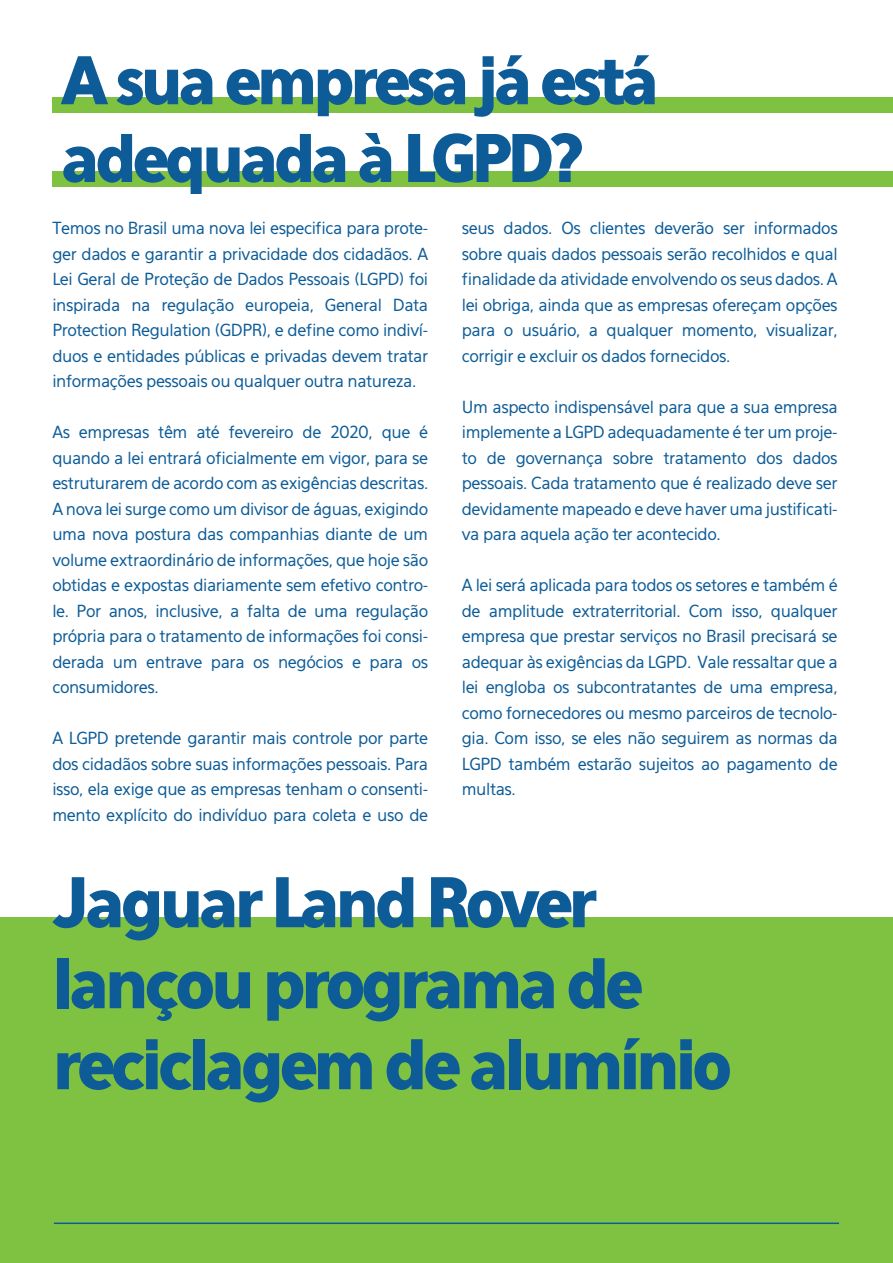
<style>
.page{position:relative;width:893px;height:1263px;background:#fff}
.page>*{position:absolute;margin:0;border:0;box-sizing:border-box;transform-origin:0 0}
.t1{font:900 67.5px/81px "Eau Sans";letter-spacing:-.07em;color:#0d5c98;scale:.96 1}
.t2{font:900 64.8px/77.7px "Eau Sans";letter-spacing:-.07em;color:#0d5c98;scale:.96 1}
.t3{font:16.5px/25.5px "Eau Sans";letter-spacing:-.025em;color:#0d5c98;text-align:justify}
</style>
<div class="page">
<div style="left:52px;top:97px;width:841px;height:16px;background:#7fc241"></div>
<div style="left:52px;top:171px;width:841px;height:16px;background:#7fc241"></div>
<div style="left:0;top:918px;width:893px;height:345px;background:#7fc241"></div>
<hr style="left:54px;top:1222px;width:785px;height:2px;background:#0d5c98">
<h2 class="t2" style="left:61px;top:41px;width:625px">A sua empresa já está adequada à LGPD?</h2>
<p class="t3" style="left:52px;top:216px;width:377px">Temos no Brasil uma nova lei especifica para prote&shy;ger dados e garantir a privacidade dos cidadãos. A Lei Geral de Proteção de Dados Pessoais (LGPD) foi inspirada na regulação europeia, General Data Protection Regulation (GDPR), e define como indiví&shy;duos e entidades públicas e privadas devem tratar informações pessoais ou qualquer outra natureza.</p>
<p class="t3" style="left:52px;top:420px;width:377px">As empresas têm até fevereiro de 2020, que é quando a lei entrará oficialmente em vigor, para se estruturarem de acordo com as exigências descritas.<br>A nova lei surge como um divisor de águas, exigindo uma nova postura das companhias diante de um volume extraordinário de informações, que hoje são obtidas e expostas diariamente sem efetivo contro&shy;le. Por anos, inclusive, a falta de uma regulação própria para o tratamento de informações foi consi&shy;derada um entrave para os negócios e para os consumidores.</p>
<p class="t3" style="left:52px;top:725px;width:377px">A LGPD pretende garantir mais controle por parte dos cidadãos sobre suas informações pessoais. Para isso, ela exige que as empresas tenham o consenti&shy;mento explícito do indivíduo para coleta e uso de</p>
<p class="t3" style="left:462px;top:215px;width:377px">seus dados. Os clientes deverão ser informados sobre quais dados pessoais serão recolhidos e qual finalidade da atividade envolvendo os seus dados. A lei obriga, ainda que as empresas ofereçam opções para o usuário, a qualquer momento, visualizar, corrigir e excluir os dados fornecidos.</p>
<p class="t3" style="left:462px;top:394px;width:377px">Um aspecto indispensável para que a sua empresa implemente a LGPD adequadamente é ter um proje&shy;to de governança sobre tratamento dos dados pessoais. Cada tratamento que é realizado deve ser devidamente mapeado e deve haver uma justificati&shy;va para aquela ação ter acontecido.</p>
<p class="t3" style="left:462px;top:572px;width:377px">A lei será aplicada para todos os setores e também é de amplitude extraterritorial. Com isso, qualquer empresa que prestar serviços no Brasil precisará se adequar às exigências da LGPD. Vale ressaltar que a lei engloba os subcontratantes de uma empresa, como fornecedores ou mesmo parceiros de tecnolo&shy;gia. Com isso, se eles não seguirem as normas da LGPD também estarão sujeitos ao pagamento de multas.</p>
<h1 class="t1" style="left:53px;top:862px;width:709px">Jaguar Land Rover lançou programa de reciclagem de alumínio</h1>
</div>
